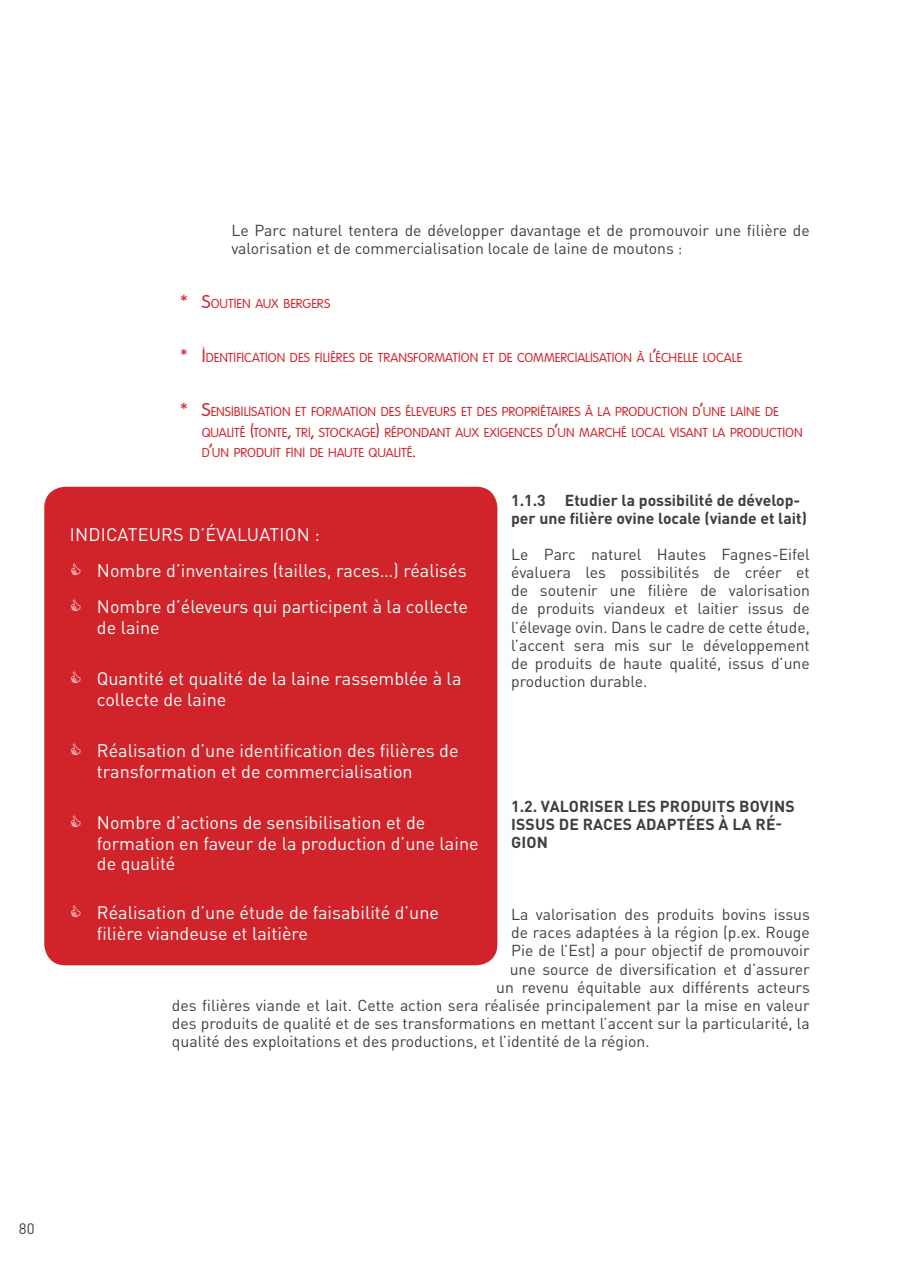
<style>
.page{position:relative;width:897px;height:1267px;background:#fff}
.page>*{position:absolute;margin:0;border:0;box-sizing:border-box;transform-origin:0 0}
.t1{font:18px/20.7px "DIN Pro";color:#fff}
.t2{font:15.75px/18.1px "DIN Pro";color:#3e3e3f}
.t3{font:700 15.75px/18.1px "DIN Pro";color:#3e3e3f}
.t4{font:15px "DIN Pro";color:#3e3e3f}
.t5{font:12.6px/20.7px "Folks";letter-spacing:.005em;color:#d1232a}
.s1{font-size:18px}
</style>
<div class="page">
<div style="left:44px;top:486px;width:453px;height:479px;background:#d1232a;border-radius:21px"></div>
<p class="t2" style="left:231px;top:220px;width:580px">Le Parc naturel tentera de développer davantage et de promouvoir une filière de valorisation et de commercialisation locale de laine de moutons :</p>
<p class="t5" style="left:180px;top:293px;width:151px"><span class="s1">* S</span>outien aux bergers</p>
<p class="t5" style="left:180px;top:347px;width:563px"><span class="s1">* I</span> dentification des filières de transformation et de commercialisation à l<span class="s1">’</span>échelle locale</p>
<p class="t5" style="left:202px;top:401px;width:602px;text-indent:-21px"><span class="s1">* S</span>ensibilisation et formation des éleveurs et des propriétaires à la production d<span class="s1">’</span>une laine de qualité <span class="s1">(</span>tonte<span class="s1">,</span> tri<span class="s1">,</span> stockage<span class="s1">)</span> répondant aux exigences d<span class="s1">’</span>un marché local visant la production d<span class="s1">’</span>un produit fini de haute qualité<span class="s1">.</span></p>
<p class="t3" style="left:511px;top:490px;width:297px">1.1.3 ETUDIER LA POSSIBILITÉ DE DÉVELOP-<br>PER UNE FILIÈRE OVINE LOCALE (VIANDE ET LAIT)</p>
<p class="t2" style="left:511px;top:544px;width:300px;text-align:justify">Le Parc naturel Hautes Fagnes-Eifel évaluera les possibilités de créer et de soutenir une filière de valorisation de produits viandeux et laitier issus de l’élevage ovin. Dans le cadre de cette étude, l’accent sera mis sur le développement de produits de haute qualité, issus d’une production durable.</p>
<p class="t1" style="left:70px;top:523px;width:17px">Indicateurs</p>
<p class="t1" style="left:188px;top:523px;width:40px">d’évaluation</p>
<p class="t1" style="left:97px;top:515px;width:372px;line-height:36px;text-indent:218px">:<br>Nombre d’inventaires (tailles, races…) réalisés<br>Nombre d’éleveurs qui participent à la collecte</p>
<p class="t1" style="left:97px;top:616px;width:64px">de laine</p>
<p class="t1" style="left:97px;top:667px;width:366px">Quantité et qualité de la laine rassemblée à la collecte de laine</p>
<p class="t1" style="left:97px;top:739px;width:363px">Réalisation d’une identification des filières de transformation et de commercialisation</p>
<p class="t1" style="left:97px;top:811px;width:383px">Nombre d’actions de sensibilisation et de formation en faveur de la production d’une laine de qualité</p>
<p class="t1" style="left:97px;top:901px;width:344px">Réalisation d’une étude de faisabilité d’une filière viandeuse et laitière</p>
<p class="t3" style="left:511px;top:796px;width:285px">1.2. VALORISER LES PRODUITS BOVI NS<br>ISSUS DE RACES ADAPT</p>
<p class="t3" style="left:686px;top:814px;width:98px">ÉES À LA RÉ-</p>
<p class="t3" style="left:511px;top:833px;width:38px">GION</p>
<p class="t2" style="left:511px;top:904px;width:300px">La valorisation des produits bovins issus</p>
<p class="t2" style="left:511px;top:922px;width:300px">de races adaptées à la région (p.ex. Rouge</p>
<p class="t2" style="left:511px;top:941px;width:300px">Pie de l’Est) a pour objectif de promouvoir</p>
<p class="t2" style="left:509px;top:959px;width:302px">une source de diversification et d’assurer</p>
<p class="t2" style="left:496px;top:977px;width:315px">un revenu équitable aux différents acteurs</p>
<p class="t2" style="left:172px;top:995px;width:639px">des filières viande et lait. Cette action sera réalisée principalement par la mise en valeur</p>
<p class="t2" style="left:172px;top:1013px;width:639px">des produits de qualité et de ses transformations en mettant l’accent sur la particularité, la</p>
<p class="t2" style="left:172px;top:1031px;width:479px">qualité des exploitations et des productions, et l’identité de la région.</p>
<p class="t4" style="left:19px;top:1218px;width:17px">80</p>
</div>
